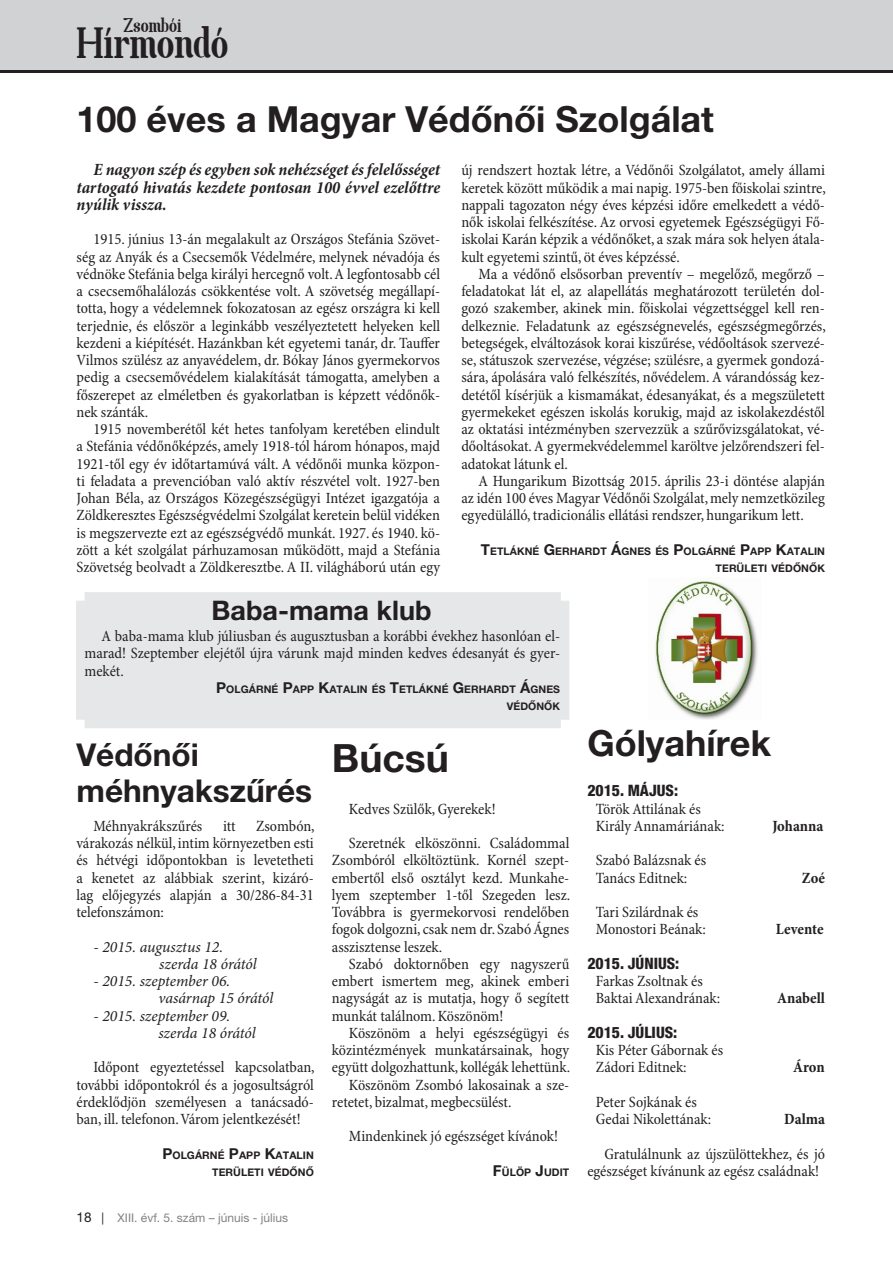
<style>
.page{position:relative;width:893px;height:1263px;background:#fff}
.page>*{position:absolute;margin:0;border:0;box-sizing:border-box;transform-origin:0 0}
.t1{font:41.7px "Spatha Serif";color:#231f20}
.cim_2has{font:700 39px "Helvetica Neue LT Pro";color:#231f20}
.cim_2has-2{font:700 36px "Helvetica Neue LT Pro";color:#231f20}
.cim_2has-3{font:700 31.5px/36px "Helvetica Neue LT Pro";color:#231f20}
.cim_2has-4{font:700 27px "Helvetica Neue LT Pro";color:#231f20}
.t2{font:18.9px "Spatha Serif";color:#231f20}
.lead{font:italic 700 condensed 17.25px/17.2px "Minion Pro";color:#231f20;text-align:justify}
.kenyer{font:condensed 15.75px/17.2px "Minion Pro";color:#231f20;text-align:justify}
.kenyer-2{font:italic 15.75px "Minion Pro";letter-spacing:-.005em;color:#231f20}
.szovegkozti{font:800 condensed 15.75px "Helvetica Neue LT Pro";color:#231f20}
.kenyer-3{font:700 condensed 15.75px "Minion Pro";color:#231f20}
.t3{font:12px "Helvetica Neue LT Pro";color:#808285}
.alairas{font:700 10.5px "Helvetica Neue LT Pro";letter-spacing:.005em;color:#231f20}
.s1{font-size:15px}
.s2{font-size:13.5px;color:#231f20}
.s3{color:#231f20}
</style>
<div class="page">
<div style="left:0;top:0;width:893px;height:72px;background:#d1d2d4"></div>
<hr style="left:0;top:70px;width:893px;height:2px;background:#231f20">
<div style="left:76px;top:592px;width:493px;height:136px;background:#e6e7e9"></div>
<img style="left:655px;top:577px;width:103px;height:143px">
<p class="t2" style="left:124px;top:13px;width:59px">Zsombói</p>
<h1 class="t1" style="left:77px;top:17px;width:153px">Hírmondó</h1>
<p class="cim_2has-2" style="left:77px;top:97px;width:639px">100 éves a Magyar Védőnői Szolgálat</p>
<p class="lead" style="left:77px;top:161px;width:365px;text-indent:17px">E nagyon szép és egyben sok nehézséget és felelősséget tartogató hivatás kezdete pontosan 100 évvel ezelőttre nyúlik vissza.</p>
<p class="kenyer" style="left:77px;top:231px;width:365px;text-indent:17px">1915. június 13-án megalakult az Országos Stefánia Szövet&shy;ség az Anyák és a Csecsemők Védelmére, melynek névadója és védnöke Stefánia belga királyi hercegnő volt. A legfontosabb cél a csecsemőhalálozás csökkentése volt. A szövetség megállapí&shy;totta, hogy a védelemnek fokozatosan az egész országra ki kell terjednie, és először a leginkább veszélyeztetett helyeken kell kezdeni a kiépítését. Hazánkban két egyetemi tanár, dr. Tauffer Vilmos szülész az anyavédelem, dr. Bókay János gyermekorvos pedig a csecsemővédelem kialakítását támogatta, amelyben a főszerepet az elméletben és gyakorlatban is képzett védőnők&shy;nek szánták.</p>
<p class="kenyer" style="left:77px;top:421px;width:365px;text-indent:17px">1915 novemberétől két hetes tanfolyam keretében elindult a Stefánia védőnőképzés, amely 1918-tól három hónapos, majd 1921-től egy év időtartamúvá vált. A védőnői munka közpon&shy;ti feladata a prevencióban való aktív részvétel volt. 1927-ben Johan Béla, az Országos Közegészségügyi Intézet igazgatója a Zöldkeresztes Egészségvédelmi Szolgálat keretein belül vidéken is megszervezte ezt az egészségvédő munkát. 1927. és 1940. kö&shy;zött a két szolgálat párhuzamosan működött, majd a Stefánia Szövetség beolvadt a Zöldkeresztbe. A II. világháború után egy</p>
<p class="kenyer" style="left:461px;top:162px;width:366px">új rendszert hoztak létre, a Védőnői Szolgálatot, amely állami keretek között működik a mai napig. 1975-ben főiskolai szintre, nappali tagozaton négy éves képzési időre emelkedett a védő&shy;nők iskolai felkészítése. Az orvosi egyetemek Egészségügyi Fő&shy;iskolai Karán képzik a védőnőket, a szak mára sok helyen átala&shy;kult egyetemi szintű, öt éves képzéssé.</p>
<p class="kenyer" style="left:461px;top:266px;width:366px;text-indent:17px">Ma a védőnő elsősorban preventív – megelőző, megőrző – feladatokat lát el, az alapellátás meghatározott területén dol&shy;gozó szakember, akinek min. főiskolai végzettséggel kell ren&shy;delkeznie. Feladatunk az egészségnevelés, egészségmegőrzés, betegségek, elváltozások korai kiszűrése, védőoltások szervezé&shy;se, státuszok szervezése, végzése; szülésre, a gyermek gondozá&shy;sára, ápolására való felkészítés, nővédelem. A várandósság kez&shy;detétől kísérjük a kismamákat, édesanyákat, és a megszületett gyermekeket egészen iskolás korukig, majd az iskolakezdéstől az oktatási intézményben szervezzük a szűrővizsgálatokat, vé&shy;dőoltásokat. A gyermekvédelemmel karöltve jelzőrendszeri fel&shy;adatokat látunk el.</p>
<p class="kenyer" style="left:461px;top:473px;width:365px;text-indent:17px">A Hungarikum Bizottság 2015. április 23-i döntése alapján az idén 100 éves Magyar Védőnői Szolgálat, mely nemzetközileg egyedülálló, tradicionális ellátási rendszer, hungarikum lett.</p>
<p class="alairas" style="left:481px;top:545px;width:345px"><span class="s1">T</span>ETLÁKNÉ <span class="s1">G</span>ERHARDT <span class="s1">Á</span>GNES ÉS <span class="s1">P</span>OLGÁRNÉ <span class="s1">P</span>APP <span class="s1">K</span>ATALIN</p>
<p class="alairas" style="left:716px;top:562px;width:111px">TERÜLETI VÉDŐNŐK</p>
<p class="cim_2has-4" style="left:212px;top:594px;width:221px">Baba-mama klub</p>
<p class="kenyer" style="left:85px;top:628px;width:477px;text-indent:17px">A baba-mama klub júliusban és augusztusban a korábbi évekhez hasonlóan el&shy;marad! Szeptember elejétől újra várunk majd minden kedves édesanyát és gyer&shy;mekét.</p>
<p class="alairas" style="left:216px;top:683px;width:345px"><span class="s1">P</span>OLGÁRNÉ <span class="s1">P</span>APP <span class="s1">K</span>ATALIN ÉS <span class="s1">T</span>ETLÁKNÉ <span class="s1">G</span>ERHARDT <span class="s1">Á</span>GNES</p>
<p class="alairas" style="left:507px;top:700px;width:55px">VÉDŐNŐK</p>
<p class="cim_2has-3" style="left:76px;top:736px;width:237px">Védőnői méhnyakszűrés</p>
<p class="kenyer" style="left:93px;top:818px;width:111px">Méhnyakrákszűrés</p>
<p class="kenyer" style="left:223px;top:818px;width:14px">itt</p>
<p class="kenyer" style="left:76px;top:818px;width:240px;text-indent:180px">Zsombón, várakozás nélkül, intim környezetben esti és hétvégi időpontokban is levetetheti a kenetet az alábbiak szerint, kizáró&shy;lag előjegyzés alapján a 30/286-84-31 telefonszámon:</p>
<p class="kenyer-2" style="left:93px;top:936px;width:131px">- 2015. augusztus 12.</p>
<p class="kenyer-2" style="left:159px;top:953px;width:99px">szerda 18 órától</p>
<p class="kenyer-2" style="left:93px;top:970px;width:138px">- 2015. szeptember 06.</p>
<p class="kenyer-2" style="left:158px;top:988px;width:117px">vasárnap 15 órától</p>
<p class="kenyer-2" style="left:93px;top:1005px;width:138px">- 2015. szeptember 09.</p>
<p class="kenyer-2" style="left:158px;top:1022px;width:99px">szerda 18 órától</p>
<p class="kenyer" style="left:76px;top:1059px;width:240px;text-indent:17px">Időpont egyeztetéssel kapcsolatban, további időpontokról és a jogosultságról érdeklődjön személyesen a tanácsadó&shy;ban, ill. telefonon. Várom jelentkezését!</p>
<p class="alairas" style="left:162px;top:1148px;width:153px"><span class="s1">P</span>OLGÁRNÉ <span class="s1">P</span>APP <span class="s1">K</span>ATALIN</p>
<p class="alairas" style="left:212px;top:1166px;width:103px">TERÜLETI VÉDŐNŐ</p>
<p class="t3" style="left:77px;top:1210px;width:213px"><span class="s2">18</span> <span class="s3">|</span> XIII. évf. 5. szám – júnuis - július</p>
<p class="cim_2has" style="left:332px;top:734px;width:119px">Búcsú</p>
<p class="kenyer" style="left:349px;top:801px;width:148px">Kedves Szülők, Gyerekek!</p>
<p class="kenyer" style="left:332px;top:835px;width:240px;text-indent:17px">Szeretnék elköszönni. Családommal Zsombóról elköltöztünk. Kornél szept&shy;embertől első osztályt kezd. Munkahe&shy;lyem szeptember 1-től Szegeden lesz.<br>Továbbra is gyermekorvosi rendelőben fogok dolgozni, csak nem dr. Szabó Ágnes asszisztense leszek.</p>
<p class="kenyer" style="left:332px;top:956px;width:239px;text-indent:17px">Szabó doktornőben egy nagyszerű embert ismertem meg, akinek emberi nagyságát az is mutatja, hogy ő segített munkát találnom. Köszönöm!</p>
<p class="kenyer" style="left:332px;top:1025px;width:240px;text-indent:17px">Köszönöm a helyi egészségügyi és közintézmények munkatársainak, hogy együtt dolgozhattunk, kollégák lehettünk.</p>
<p class="kenyer" style="left:332px;top:1077px;width:239px;text-indent:17px">Köszönöm Zsombó lakosainak a sze&shy;retetet, bizalmat, megbecsülést.</p>
<p class="kenyer" style="left:349px;top:1128px;width:211px">Mindenkinek jó egészséget kívánok!</p>
<p class="alairas" style="left:493px;top:1166px;width:78px"><span class="s1">F</span>ÜLÖP <span class="s1">J</span>UDIT</p>
<p class="cim_2has-2" style="left:587px;top:721px;width:185px">Gólyahírek</p>
<p class="szovegkozti" style="left:587px;top:781px;width:92px">2015. MÁJUS:</p>
<p class="kenyer" style="left:596px;top:801px;width:107px">Török Attilának és</p>
<p class="kenyer" style="left:596px;top:818px;width:130px">Király Annamáriának:</p>
<p class="kenyer-3" style="left:772px;top:815px;width:53px">Johanna</p>
<p class="kenyer" style="left:596px;top:852px;width:112px">Szabó Balázsnak és</p>
<p class="kenyer" style="left:596px;top:870px;width:93px">Tanács Editnek:</p>
<p class="kenyer-3" style="left:802px;top:867px;width:25px">Zoé</p>
<p class="kenyer" style="left:596px;top:904px;width:104px">Tari Szilárdnak és</p>
<p class="kenyer" style="left:596px;top:921px;width:111px">Monostori Beának:</p>
<p class="kenyer-3" style="left:776px;top:918px;width:49px">Levente</p>
<p class="szovegkozti" style="left:587px;top:953px;width:94px">2015. JÚNIUS:</p>
<p class="kenyer" style="left:596px;top:973px;width:109px">Farkas Zsoltnak és</p>
<p class="kenyer" style="left:596px;top:990px;width:126px">Baktai Alexandrának:</p>
<p class="kenyer-3" style="left:777px;top:987px;width:49px">Anabell</p>
<p class="szovegkozti" style="left:587px;top:1022px;width:91px">2015. JÚLIUS:</p>
<p class="kenyer" style="left:596px;top:1042px;width:129px">Kis Péter Gábornak és</p>
<p class="kenyer" style="left:596px;top:1059px;width:92px">Zádori Editnek:</p>
<p class="kenyer-3" style="left:793px;top:1056px;width:33px">Áron</p>
<p class="kenyer" style="left:596px;top:1094px;width:103px">Peter Sojkának és</p>
<p class="kenyer" style="left:596px;top:1111px;width:117px">Gedai Nikolettának:</p>
<p class="kenyer-3" style="left:784px;top:1108px;width:42px">Dalma</p>
<p class="kenyer" style="left:587px;top:1146px;width:239px;text-indent:17px">Gratulálnunk az újszülöttekhez, és jó egészséget kívánunk az egész családnak!</p>
</div>
